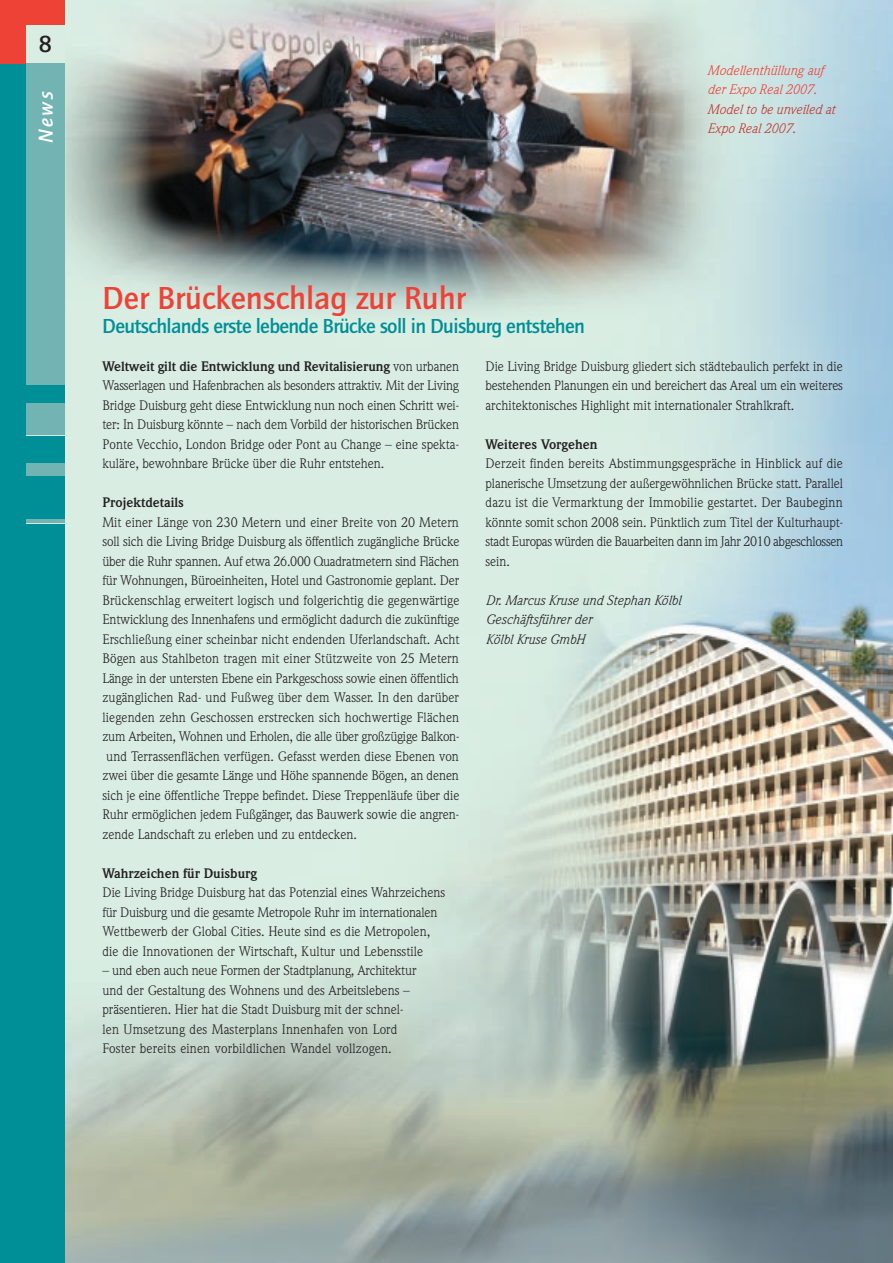
<style>
.page{position:relative;width:893px;height:1263px;background:#fff}
.page>*{position:absolute;margin:0;border:0;box-sizing:border-box;transform-origin:0 0}
.t1{font:700 33px "Quay Itc T";color:#ee4237}
.t2{font:700 24px "Quay Itc T";color:#231f20}
.t3{font:700 21px "Quay Itc T";letter-spacing:-.03em;color:#008f97}
.t4{font:italic 700 21px "Quay Itc T";color:#fff}
.t5{font:13.5px/19.5px "Weidemann";color:#231f20;text-align:justify}
.t6{font:italic 13.5px/19.5px "Weidemann";color:#231f20}
.t7{font:700 13.5px "Weidemann";color:#231f20}
.t8{font:italic 13.5px/19.5px "Weidemann";color:#ee4237}
.t9{font:italic 13.5px/19.5px "Weidemann";color:#c2342a}
.s1{font-weight:700}
</style>
<div class="page">
<img style="left:65px;top:0;width:828px;height:1263px">
<div style="left:0;top:0;width:65px;height:1263px;background:#008f97"></div>
<div style="left:0;top:0;width:65px;height:64px;background:#ee4237"></div>
<div style="left:26px;top:25px;width:39px;height:39px;background:#d9ede2"></div>
<div style="left:26px;top:64px;width:39px;height:321px;background:#72b4b3"></div>
<div style="left:26px;top:404px;width:39px;height:31px;background:#72b4b3"></div>
<img style="left:26px;top:475px;width:39px;height:1px">
<div style="left:26px;top:464px;width:39px;height:11px;background:#72b4b3"></div>
<hr style="left:26px;top:519px;width:39px;height:4px;background:#72b4b3">
<h2 class="t2" style="left:39px;top:35px;width:15px">8</h2>
<h3 class="t4" style="left:38px;top:143px;width:53px;rotate:-90deg">News</h3>
<p class="t8" style="left:707px;top:61px;width:117px">Modellenthüllung auf der Expo Real 2007.</p>
<p class="t9" style="left:707px;top:100px;width:129px">Model to be unveiled at<br>Expo Real 2007.</p>
<h1 class="t1" style="left:102px;top:285px;width:365px">Der Brückenschlag zur Ruhr</h1>
<h3 class="t3" style="left:102px;top:318px;width:484px">Deutschlands erste lebende Brücke soll in Duisburg entstehen</h3>
<p class="t5" style="left:102px;top:358px;width:358px"><span class="s1">Weltweit gilt die Entwicklung und Revitalisierung</span> von urbanen Wasserlagen und Hafenbrachen als besonders attraktiv. Mit der Living Bridge Duisburg geht diese Entwicklung nun noch einen Schritt wei&shy;ter: In Duisburg könnte – nach dem Vorbild der historischen Brücken Ponte Vecchio, London Bridge oder Pont au Change – eine spekta&shy;kuläre, bewohnbare Brücke über die Ruhr entstehen.</p>
<p class="t7" style="left:102px;top:498px;width:83px">Projektdetails</p>
<p class="t5" style="left:102px;top:514px;width:359px">Mit einer Länge von 230 Metern und einer Breite von 20 Metern soll sich die Living Bridge Duisburg als öffentlich zugängliche Brücke über die Ruhr spannen. Auf etwa 26.000 Quadratmetern sind Flächen für Wohnungen, Büroeinheiten, Hotel und Gastronomie geplant. Der Brückenschlag erweitert logisch und folgerichtig die gegenwärtige Entwicklung des Innenhafens und ermöglicht dadurch die zukünftige Erschließung einer scheinbar nicht endenden Uferlandschaft. Acht Bögen aus Stahlbeton tragen mit einer Stützweite von 25 Metern Länge in der untersten Ebene ein Parkgeschoss sowie einen öffentlich zugänglichen Rad- und Fußweg über dem Wasser. In den darüber liegenden zehn Geschossen erstrecken sich hochwertige Flächen zum Arbeiten, Wohnen und Erholen, die alle über großzügige Balkon&shy;und Terrassenflächen verfügen. Gefasst werden diese Ebenen von zwei über die gesamte Länge und Höhe spannende Bögen, an denen sich je eine öffentliche Treppe befindet. Diese Treppenläufe über die Ruhr ermöglichen jedem Fußgänger, das Bauwerk sowie die angren&shy;zende Landschaft zu erleben und zu entdecken.</p>
<p class="t7" style="left:102px;top:868px;width:156px">Wahrzeichen für Duisburg</p>
<p class="t5" style="left:102px;top:884px;width:344px;text-align:left">Die Living Bridge Duisburg hat das Potenzial eines Wahrzeichens für Duisburg und die gesamte Metropole Ruhr im internationalen Wettbewerb der Global Cities. Heute sind es die Metropolen, die die Innovationen der Wirtschaft, Kultur und Lebensstile</p>
<p class="t5" style="left:102px;top:962px;width:316px;text-align:left">– und eben auch neue Formen der Stadtplanung, Architektur und der Gestaltung des Wohnens und des Arbeitslebens – präsentieren. Hier hat die Stadt Duisburg mit der schnel&shy;len Umsetzung des Masterplans Innenhafen von Lord Foster bereits einen vorbildlichen Wandel vollzogen.</p>
<p class="t5" style="left:485px;top:358px;width:359px">Die Living Bridge Duisburg gliedert sich städtebaulich perfekt in die bestehenden Planungen ein und bereichert das Areal um ein weiteres architektonisches Highlight mit internationaler Strahlkraft.</p>
<p class="t7" style="left:485px;top:439px;width:114px">Weiteres Vorgehen</p>
<p class="t5" style="left:485px;top:455px;width:359px">Derzeit finden bereits Abstimmungsgespräche in Hinblick auf die planerische Umsetzung der außergewöhnlichen Brücke statt. Parallel dazu ist die Vermarktung der Immobilie gestartet. Der Baubeginn könnte somit schon 2008 sein. Pünktlich zum Titel der Kulturhaupt&shy;stadt Europas würden die Bauarbeiten dann im Jahr 2010 abgeschlossen sein.</p>
<p class="t6" style="left:485px;top:592px;width:197px">Dr. Marcus Kruse und Stephan Kölbl<br>Geschäftsführer der<br>Kölbl Kruse GmbH</p>
</div>
